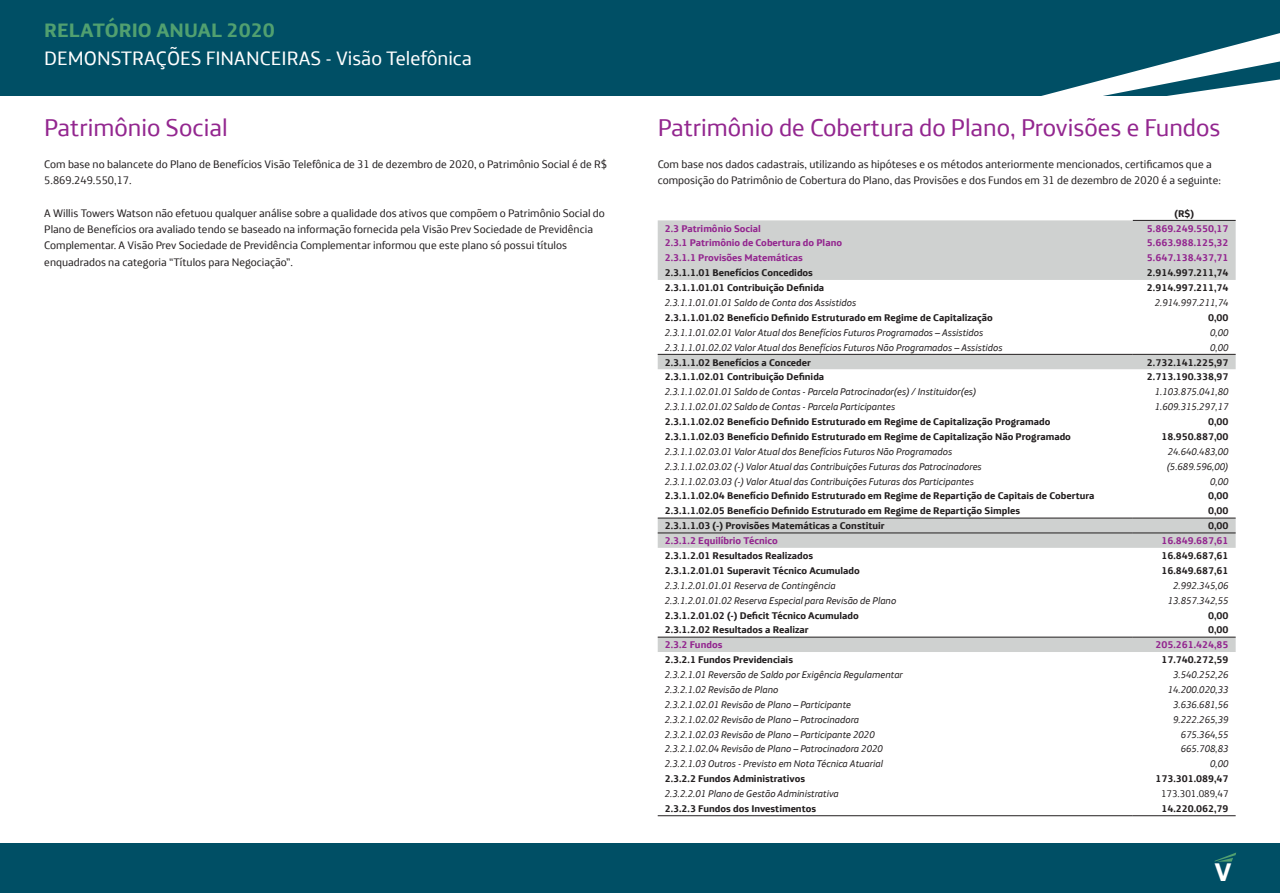
<style>
.page{position:relative;width:1280px;height:893px;background:#fff}
.page>*{position:absolute;margin:0;border:0;box-sizing:border-box;transform-origin:0 0}
.t1{font:700 26.25px "Telefonica";color:#fff}
.t2{font:25px "Telefonica";color:#93268f}
.t3{font:20px "Telefonica";color:#fff}
.t4{font:700 20px "Telefonica";color:#51a070}
.t5{font:11.25px/16.2px "Telefonica";color:#231f20}
.t6{font:italic 10px "Telefonica";color:#231f20}
.t7{font:700 10px "Telefonica";color:#231f20}
.t8{font:700 10px "Telefonica";color:#93268f}
.t9{font:10px "Telefonica";color:#231f20}
</style>
<div class="page">
<div style="left:0;top:0;width:1279px;height:96px;background:#004f65"></div>
<svg style="left:1041px;top:33px;width:238px;height:63px"></svg>
<div style="left:0;top:843px;width:1279px;height:50px;background:#004f65"></div>
<svg style="left:1214px;top:853px;width:21px;height:9px"></svg>
<div style="left:657px;top:220px;width:578px;height:60px;background:#cfd1d0"></div>
<svg style="left:657px;top:355px;width:578px;height:297px"></svg>
<hr style="left:1132px;top:220px;width:103px;height:1px;background:#231f20">
<hr style="left:657px;top:354px;width:475px;height:1px;background:#231f20">
<hr style="left:1132px;top:354px;width:103px;height:1px;background:#231f20">
<hr style="left:657px;top:518px;width:475px;height:1px;background:#231f20">
<hr style="left:1132px;top:518px;width:103px;height:1px;background:#231f20">
<hr style="left:657px;top:533px;width:475px;height:1px;background:#231f20">
<hr style="left:1132px;top:533px;width:103px;height:1px;background:#231f20">
<hr style="left:657px;top:637px;width:475px;height:1px;background:#231f20">
<hr style="left:1132px;top:637px;width:103px;height:1px;background:#231f20">
<hr style="left:657px;top:815px;width:475px;height:1px;background:#231f20">
<hr style="left:1132px;top:815px;width:103px;height:1px;background:#231f20">
<h3 class="t4" style="left:44px;top:12px;width:232px">RELATÓRIO ANUAL 2020</h3>
<h3 class="t3" style="left:44px;top:41px;width:429px">DEMONSTRAÇÕES FINANCEIRAS - Visão Telefônica</h3>
<h2 class="t2" style="left:44px;top:106px;width:185px">Patrimônio Social</h2>
<p class="t5" style="left:44px;top:155px;width:564px">Com base no balancete do Plano de Benefícios Visão Telefônica de 31 de dezembro de 2020, o Patrimônio Social é de R$<br>5.869.249.550,17.</p>
<p class="t5" style="left:44px;top:204px;width:562px">A Willis Towers Watson não efetuou qualquer análise sobre a qualidade dos ativos que compõem o Patrimônio Social do Plano de Benefícios ora avaliado tendo se baseado na informação fornecida pela Visão Prev Sociedade de Previdência Complementar. A Visão Prev Sociedade de Previdência Complementar informou que este plano só possui títulos enquadrados na categoria “Títulos para Negociação”.</p>
<h2 class="t2" style="left:657px;top:106px;width:564px">Patrimônio de Cobertura do Plano, Provisões e Fundos</h2>
<p class="t5" style="left:657px;top:155px;width:564px">Com base nos dados cadastrais, utilizando as hipóteses e os métodos anteriormente mencionados, certificamos que a composição do Patrimônio de Cobertura do Plano, das Provisões e dos Fundos em 31 de dezembro de 2020 é a seguinte:</p>
<p class="t7" style="left:1174px;top:204px;width:21px">(R$)</p>
<p class="t8" style="left:664px;top:219px;width:98px">2.3 Patrimônio Social</p>
<p class="t8" style="left:1146px;top:219px;width:83px">5.869.249.550,17</p>
<p class="t8" style="left:664px;top:234px;width:179px">2.3.1 Patrimônio de Cobertura do Plano</p>
<p class="t8" style="left:1146px;top:234px;width:83px">5.663.988.125,32</p>
<p class="t8" style="left:664px;top:249px;width:139px">2.3.1.1 Provisões Matemáticas</p>
<p class="t8" style="left:1146px;top:249px;width:83px">5.647.138.437,71</p>
<p class="t7" style="left:664px;top:264px;width:150px">2.3.1.1.01 Benefícios Concedidos</p>
<p class="t7" style="left:1146px;top:264px;width:83px">2.914.997.211,74</p>
<p class="t7" style="left:664px;top:279px;width:161px">2.3.1.1.01.01 Contribuição Definida</p>
<p class="t7" style="left:1146px;top:279px;width:83px">2.914.997.211,74</p>
<p class="t6" style="left:664px;top:294px;width:193px">2.3.1.1.01.01.01 Saldo de Conta dos Assistidos</p>
<p class="t6" style="left:1154px;top:294px;width:75px">2.914.997.211,74</p>
<p class="t7" style="left:664px;top:308px;width:329px">2.3.1.1.01.02 Benefício Definido Estruturado em Regime de Capitalização</p>
<p class="t7" style="left:1207px;top:308px;width:22px">0,00</p>
<p class="t6" style="left:664px;top:324px;width:320px">2.3.1.1.01.02.01 Valor Atual dos Benefícios Futuros Programados – Assistidos</p>
<p class="t6" style="left:1209px;top:324px;width:20px">0,00</p>
<p class="t6" style="left:664px;top:339px;width:339px">2.3.1.1.01.02.02 Valor Atual dos Benefícios Futuros Não Programados – Assistidos</p>
<p class="t6" style="left:1209px;top:339px;width:20px">0,00</p>
<p class="t7" style="left:664px;top:353px;width:148px">2.3.1.1.02 Benefícios a Conceder</p>
<p class="t7" style="left:1146px;top:353px;width:83px">2.732.141.225,97</p>
<p class="t7" style="left:664px;top:368px;width:161px">2.3.1.1.02.01 Contribuição Definida</p>
<p class="t7" style="left:1146px;top:368px;width:83px">2.713.190.338,97</p>
<p class="t6" style="left:664px;top:384px;width:313px">2.3.1.1.02.01.01 Saldo de Contas - Parcela Patrocinador(es) / Instituidor(es)</p>
<p class="t6" style="left:1154px;top:384px;width:75px">1.103.875.041,80</p>
<p class="t6" style="left:664px;top:398px;width:232px">2.3.1.1.02.01.02 Saldo de Contas - Parcela Participantes</p>
<p class="t6" style="left:1154px;top:398px;width:75px">1.609.315.297,17</p>
<p class="t7" style="left:664px;top:413px;width:387px">2.3.1.1.02.02 Benefício Definido Estruturado em Regime de Capitalização Programado</p>
<p class="t7" style="left:1207px;top:413px;width:22px">0,00</p>
<p class="t7" style="left:664px;top:427px;width:407px">2.3.1.1.02.03 Benefício Definido Estruturado em Regime de Capitalização Não Programado</p>
<p class="t7" style="left:1161px;top:427px;width:69px">18.950.887,00</p>
<p class="t6" style="left:664px;top:443px;width:289px">2.3.1.1.02.03.01 Valor Atual dos Benefícios Futuros Não Programados</p>
<p class="t6" style="left:1167px;top:443px;width:62px">24.640.483,00</p>
<p class="t6" style="left:664px;top:458px;width:318px">2.3.1.1.02.03.02 (-) Valor Atual das Contribuições Futuras dos Patrocinadores</p>
<p class="t6" style="left:1166px;top:458px;width:63px">(5.689.596,00)</p>
<p class="t6" style="left:664px;top:473px;width:311px">2.3.1.1.02.03.03 (-) Valor Atual das Contribuições Futuras dos Participantes</p>
<p class="t6" style="left:1209px;top:473px;width:20px">0,00</p>
<p class="t7" style="left:664px;top:487px;width:431px">2.3.1.1.02.04 Benefício Definido Estruturado em Regime de Repartição de Capitais de Cobertura</p>
<p class="t7" style="left:1207px;top:487px;width:22px">0,00</p>
<p class="t7" style="left:664px;top:502px;width:357px">2.3.1.1.02.05 Benefício Definido Estruturado em Regime de Repartição Simples</p>
<p class="t7" style="left:1207px;top:502px;width:22px">0,00</p>
<p class="t7" style="left:664px;top:517px;width:221px">2.3.1.1.03 (-) Provisões Matemáticas a Constituir</p>
<p class="t7" style="left:1207px;top:517px;width:22px">0,00</p>
<p class="t8" style="left:664px;top:532px;width:114px">2.3.1.2 Equilíbrio Técnico</p>
<p class="t8" style="left:1161px;top:532px;width:69px">16.849.687,61</p>
<p class="t7" style="left:664px;top:547px;width:150px">2.3.1.2.01 Resultados Realizados</p>
<p class="t7" style="left:1161px;top:547px;width:69px">16.849.687,61</p>
<p class="t7" style="left:664px;top:561px;width:196px">2.3.1.2.01.01 Superavit Técnico Acumulado</p>
<p class="t7" style="left:1161px;top:561px;width:69px">16.849.687,61</p>
<p class="t6" style="left:664px;top:577px;width:172px">2.3.1.2.01.01.01 Reserva de Contingência</p>
<p class="t6" style="left:1172px;top:577px;width:57px">2.992.345,06</p>
<p class="t6" style="left:664px;top:592px;width:233px">2.3.1.2.01.01.02 Reserva Especial para Revisão de Plano</p>
<p class="t6" style="left:1167px;top:592px;width:62px">13.857.342,55</p>
<p class="t7" style="left:664px;top:606px;width:195px">2.3.1.2.01.02 (-) Deficit Técnico Acumulado</p>
<p class="t7" style="left:1207px;top:606px;width:22px">0,00</p>
<p class="t7" style="left:664px;top:621px;width:145px">2.3.1.2.02 Resultados a Realizar</p>
<p class="t7" style="left:1207px;top:621px;width:22px">0,00</p>
<p class="t8" style="left:664px;top:636px;width:59px">2.3.2 Fundos</p>
<p class="t8" style="left:1155px;top:636px;width:75px">205.261.424,85</p>
<p class="t7" style="left:664px;top:651px;width:130px">2.3.2.1 Fundos Previdenciais</p>
<p class="t7" style="left:1161px;top:651px;width:69px">17.740.272,59</p>
<p class="t6" style="left:664px;top:666px;width:239px">2.3.2.1.01 Reversão de Saldo por Exigência Regulamentar</p>
<p class="t6" style="left:1172px;top:666px;width:57px">3.540.252,26</p>
<p class="t6" style="left:664px;top:681px;width:115px">2.3.2.1.02 Revisão de Plano</p>
<p class="t6" style="left:1167px;top:681px;width:62px">14.200.020,33</p>
<p class="t6" style="left:664px;top:696px;width:188px">2.3.2.1.02.01 Revisão de Plano – Participante</p>
<p class="t6" style="left:1172px;top:696px;width:57px">3.636.681,56</p>
<p class="t6" style="left:664px;top:711px;width:196px">2.3.2.1.02.02 Revisão de Plano – Patrocinadora</p>
<p class="t6" style="left:1172px;top:711px;width:57px">9.222.265,39</p>
<p class="t6" style="left:664px;top:726px;width:211px">2.3.2.1.02.03 Revisão de Plano – Participante 2020</p>
<p class="t6" style="left:1180px;top:726px;width:49px">675.364,55</p>
<p class="t6" style="left:664px;top:741px;width:219px">2.3.2.1.02.04 Revisão de Plano – Patrocinadora 2020</p>
<p class="t6" style="left:1180px;top:741px;width:49px">665.708,83</p>
<p class="t6" style="left:664px;top:756px;width:220px">2.3.2.1.03 Outros - Previsto em Nota Técnica Atuarial</p>
<p class="t6" style="left:1209px;top:756px;width:20px">0,00</p>
<p class="t7" style="left:664px;top:770px;width:142px">2.3.2.2 Fundos Administrativos</p>
<p class="t7" style="left:1155px;top:770px;width:75px">173.301.089,47</p>
<p class="t6" style="left:664px;top:785px;width:175px">2.3.2.2.01 Plano de Gestão Administrativa</p>
<p class="t9" style="left:1160px;top:785px;width:69px">173.301.089,47</p>
<p class="t7" style="left:664px;top:799px;width:153px">2.3.2.3 Fundos dos Investimentos</p>
<p class="t7" style="left:1161px;top:799px;width:69px">14.220.062,79</p>
<h1 class="t1" style="left:1214px;top:848px;width:19px">V</h1>
</div>
